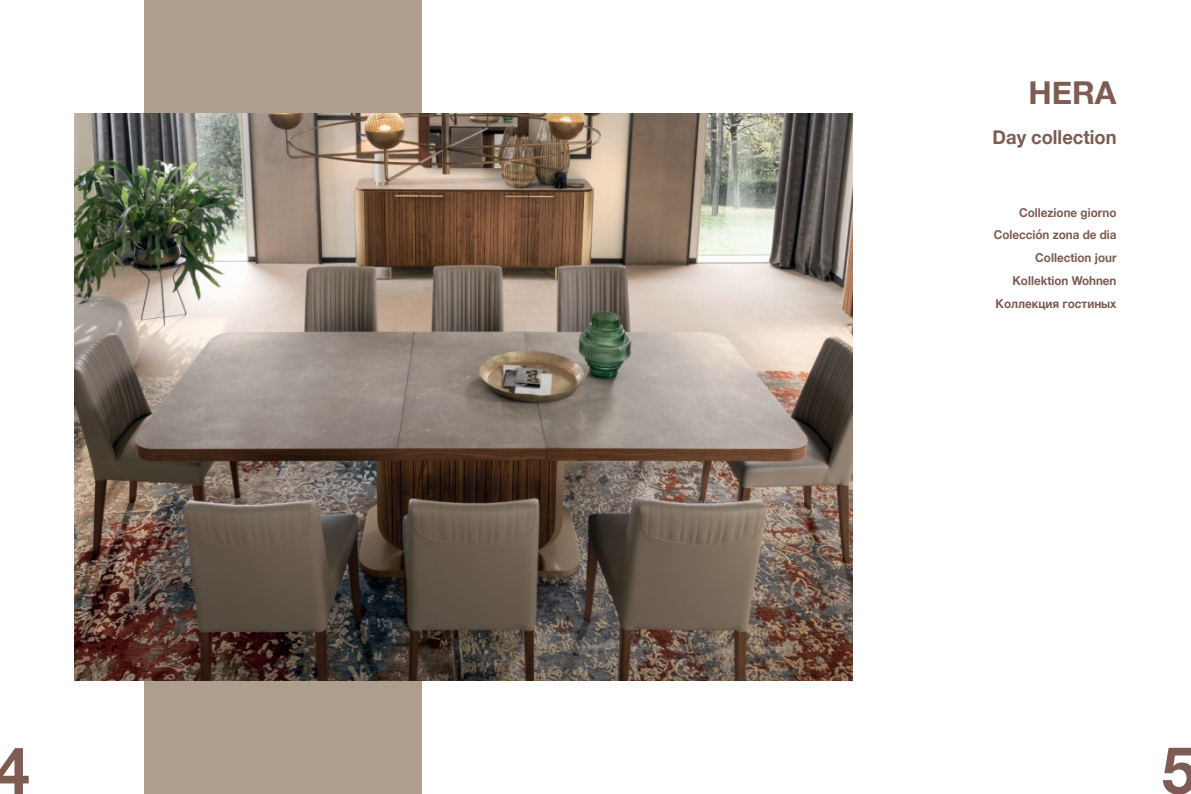
<style>
.page{position:relative;width:1191px;height:794px;background:#fff}
.page>*{position:absolute;margin:0;border:0;box-sizing:border-box;transform-origin:0 0}
.t1{font:700 65.62px "Helvetica Neue";color:#7e5c53;scale:.95 1}
.t2{font:700 31.5px "Helvetica Neue";color:#7e5c53}
.t3{font:700 19.25px "Helvetica Neue";color:#7e5c53;scale:.95 1}
.t4{font:700 12.25px/22.6px "Helvetica Neue";color:#7e5c53;text-align:right;scale:.95 1}
</style>
<div class="page">
<div style="left:145px;top:0;width:277px;height:794px;background:#ad9e8e"></div>
<img style="left:74px;top:113px;width:778px;height:567px">
<h2 class="t2" style="left:1028px;top:68px;width:90px">HERA</h2>
<h3 class="t3" style="left:992px;top:122px;width:132px">Day collection</h3>
<p class="t4" style="left:993px;top:201px;width:131px">Collezione giorno<br>Colección zona de dia</p>
<p class="t4" style="left:1012px;top:247px;width:111px">Collection jour<br>Kollektion Wohnen</p>
<p class="t4" style="left:995px;top:292px;width:129px">Коллекция гостиных</p>
<h1 class="t1" style="left:-5px;top:719px;width:38px">4</h1>
<h1 class="t1" style="left:1161px;top:719px;width:38px">5</h1>
</div>
